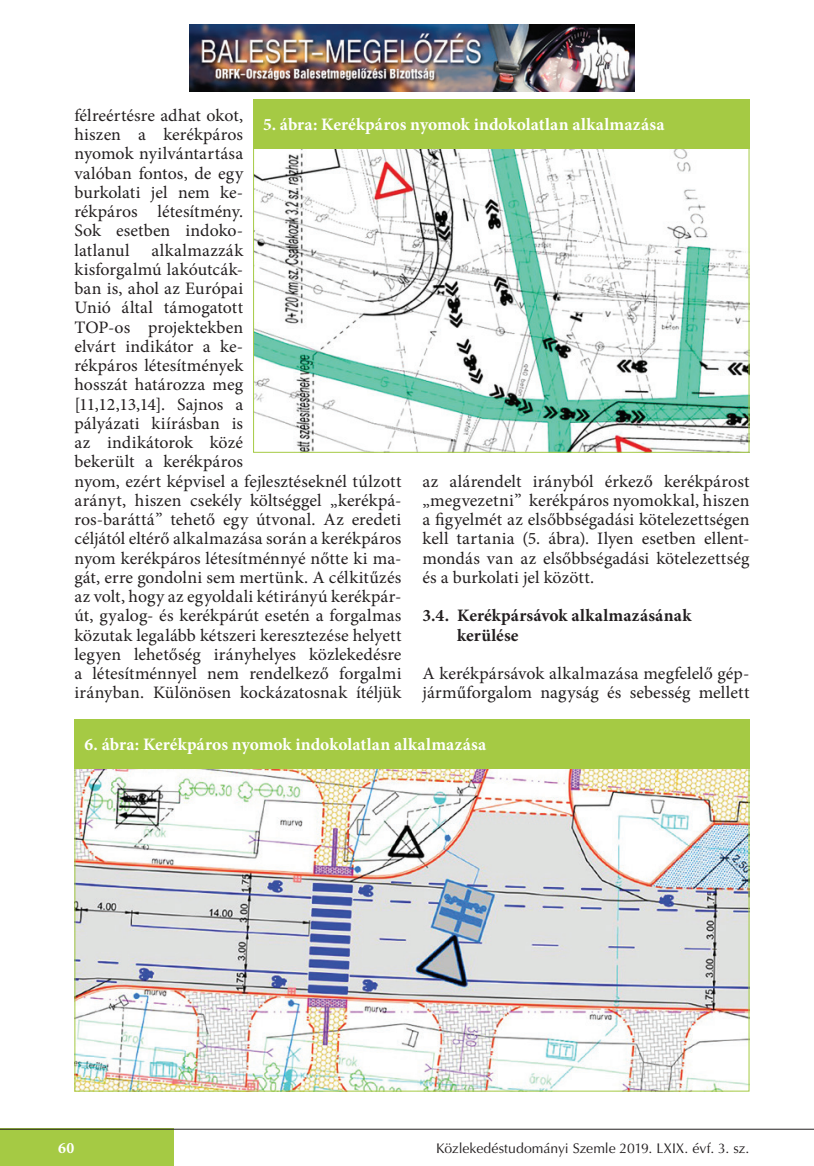
<style>
.page{position:relative;width:814px;height:1166px;background:#fff}
.page>*{position:absolute;margin:0;border:0;box-sizing:border-box;transform-origin:0 0}
.t1{font:17.5px/19.2px "Minion Pro";letter-spacing:.005em;color:#231f20}
.t2{font:700 17.5px "Minion Pro";letter-spacing:.005em;color:#fff}
.t3{font:700 17.5px/19.2px "Minion Pro";letter-spacing:.01em;color:#231f20}
.t4{font:700 15.75px "Minion Pro";color:#fff}
.t5{font:14px "Optima CE";letter-spacing:-.005em;color:#231f20}
</style>
<div class="page">
<div style="left:0;top:1129px;width:174px;height:37px;background:#a5ca44"></div>
<hr style="left:0;top:1129px;width:814px;height:1px;background:#231f20">
<img style="left:189px;top:25px;width:445px;height:67px">
<img style="left:255px;top:149px;width:492px;height:302px">
<div style="left:253px;top:99px;width:496px;height:50px;background:#a5ca44"></div>
<img style="left:76px;top:769px;width:671px;height:320px">
<div style="left:74px;top:719px;width:675px;height:50px;background:#a5ca44"></div>
<p class="t1" style="left:74px;top:106px;width:328px">félreértésre adhat okot,<br>hiszen a kerékpáros<br>nyomok nyilvántartása<br>valóban fontos, de egy<br>burkolati jel nem ke-<br>rékpáros létesítmény.<br>Sok esetben indoko-<br>latlanul alkalmazzák<br>kisforgalmú lakóutcák-<br>ban is, ahol az Európai<br>Unió által támogatott<br>TOP-os projektekben<br>elvárt indikátor a ke-<br>rékpáros létesítmények<br>hosszát határozza meg<br>[11,12,13,14]. Sajnos a<br>pályázati kiírásban is<br>az indikátorok közé<br>bekerült a kerékpáros<br>nyom, ezért képvisel a fejlesztéseknél túlzott arányt, hiszen csekély költséggel „kerékpá&shy;ros-baráttá” tehető egy útvonal. Az eredeti céljától eltérő alkalmazása során a kerékpáros nyom kerékpáros létesítménnyé nőtte ki ma&shy;gát, erre gondolni sem mertünk. A célkitűzés az volt, hogy az egyoldali kétirányú kerékpár&shy;út, gyalog- és kerékpárút esetén a forgalmas közutak legalább kétszeri keresztezése helyett legyen lehetőség irányhelyes közlekedésre a létesítménnyel nem rendelkező forgalmi irányban. Különösen kockázatosnak ítéljük</p>
<p class="t2" style="left:263px;top:112px;width:403px">5. ábra: Kerékpáros nyomok indokolatlan alkalmazása</p>
<p class="t1" style="left:422px;top:471px;width:328px;text-align:justify">az alárendelt irányból érkező kerékpárost „megvezetni” kerékpáros nyomokkal, hiszen a figyelmét az elsőbbségadási kötelezettségen kell tartania (5. ábra). Ilyen esetben ellent&shy;mondás van az elsőbbségadási kötelezettség és a burkolati jel között.</p>
<p class="t3" style="left:457px;top:606px;width:236px;text-indent:-35px">3.4. Kerékpársávok alkalmazásának kerülése</p>
<p class="t1" style="left:422px;top:664px;width:328px">A kerékpársávok alkalmazása megfelelő gép&shy;járműforgalom nagyság és sebesség mellett</p>
<p class="t2" style="left:84px;top:732px;width:403px">6. ábra: Kerékpáros nyomok indokolatlan alkalmazása</p>
<p class="t4" style="left:58px;top:1137px;width:18px">60</p>
<p class="t5" style="left:436px;top:1139px;width:315px">Közlekedéstudományi Szemle 2019. LXIX. évf. 3. sz.</p>
</div>
